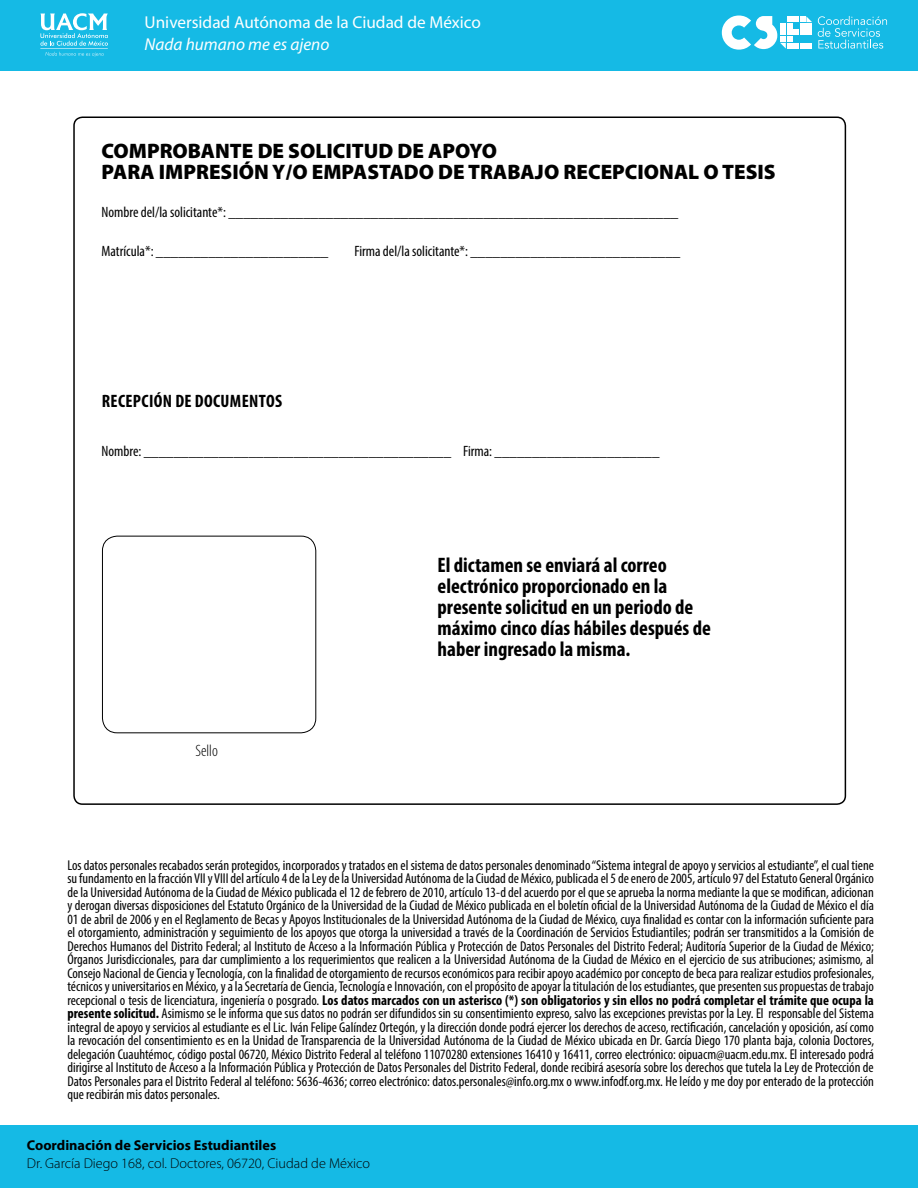
<style>
.page{position:relative;width:918px;height:1188px;background:#fff}
.page>*{position:absolute;margin:0;border:0;box-sizing:border-box;transform-origin:0 0}
.t1{font:700 condensed 21px/21px "Myriad Pro";color:#000}
.t2{font:900 21px/21px "Myriad Pro";color:#000}
.t3{font:700 condensed 18px "Myriad Pro";letter-spacing:.02em;color:#000}
.t4{font:17.25px "Myriad Pro";color:#fff}
.t5{font:italic 17.25px "Myriad Pro";color:#fff}
.t6{font:300 condensed 16.5px "Myriad Pro";color:#000}
.t7{font:condensed 15px "Myriad Pro";color:#000}
.t8{font:condensed 14.25px/13.5px "Myriad Pro";color:#000;text-align:justify}
.t9{font:300 14.25px "Myriad Pro";color:#000}
.t10{font:700 14.25px "Myriad Pro";color:#000}
.s1{font-weight:700}
</style>
<div class="page">
<div style="left:0;top:1125px;width:918px;height:63px;background:#15bae5"></div>
<div style="left:0;top:0;width:918px;height:70px;background:#15bae5"></div>
<svg style="left:722px;top:16px;width:90px;height:34px"></svg>
<svg style="left:818px;top:16px;width:69px;height:33px"></svg>
<svg style="left:45px;top:52px;width:59px;height:5px"></svg>
<svg style="left:40px;top:13px;width:68px;height:33px"></svg>
<hr style="left:40px;top:48px;width:68px;height:1px;background:#fff">
<div style="left:102px;top:536px;width:214px;height:197px;border:1px solid #000;border-radius:15px"></div>
<p class="t4" style="left:145px;top:12px;width:338px">Universidad Autónoma de la Ciudad de México</p>
<p class="t5" style="left:145px;top:34px;width:186px">Nada humano me es ajeno</p>
<h1 class="t2" style="left:102px;top:140px;width:676px">COMPROBANTE DE SOLICITUD DE APOYO<br>PARA IMPRESIÓN Y/O EMPASTADO DE TRABAJO RECEPCIONAL O TESIS</h1>
<p class="t7" style="left:102px;top:203px;width:578px">Nombre del/la solicitante*: ____________________________________________________________</p>
<p class="t7" style="left:102px;top:242px;width:228px">Matrícula*: _______________________</p>
<p class="t7" style="left:354px;top:242px;width:328px">Firma del/la solicitante*: ____________________________</p>
<p class="t3" style="left:102px;top:390px;width:182px">RECEPCIÓN DE DOCUMENTOS</p>
<p class="t7" style="left:102px;top:442px;width:559px">Nombre: _________________________________________ Firma: ______________________</p>
<p class="t6" style="left:195px;top:740px;width:24px">Sello</p>
<h1 class="t1" style="left:438px;top:554px;width:275px">El dictamen se enviará al correo electrónico proporcionado en la presente solicitud en un periodo de máximo cinco días hábiles después de haber ingresado la misma.</h1>
<p class="t8" style="left:67px;top:858px;width:808px">Los datos personales recabados serán protegidos, incorporados y tratados en el sistema de datos personales denominado “Sistema integral de apoyo y servicios al estudiante”, el cual tiene su fundamento en la fracción VII y VIII del artículo 4 de la Ley de la Universidad Autónoma de la Ciudad de México, publicada el 5 de enero de 2005, artículo 97 del Estatuto General Orgánico de la Universidad Autónoma de la Ciudad de México publicada el 12 de febrero de 2010, artículo 13-d del acuerdo por el que se aprueba la norma mediante la que se modifican, adicionan y derogan diversas disposiciones del Estatuto Orgánico de la Universidad de la Ciudad de México publicada en el boletín oficial de la Universidad Autónoma de la Ciudad de México el día 01 de abril de 2006 y en el Reglamento de Becas y Apoyos Institucionales de la Universidad Autónoma de la Ciudad de México, cuya finalidad es contar con la información suficiente para el otorgamiento, administración y seguimiento de los apoyos que otorga la universidad a través de la Coordinación de Servicios Estudiantiles; podrán ser transmitidos a la Comisión de Derechos Humanos del Distrito Federal; al Instituto de Acceso a la Información Pública y Protección de Datos Personales del Distrito Federal; Auditoría Superior de la Ciudad de México; Órganos Jurisdiccionales, para dar cumplimiento a los requerimientos que realicen a la Universidad Autónoma de la Ciudad de México en el ejercicio de sus atribuciones; asimismo, al Consejo Nacional de Ciencia y Tecnología, con la finalidad de otorgamiento de recursos económicos para recibir apoyo académico por concepto de beca para realizar estudios profesionales, técnicos y universitarios en México, y a la Secretaría de Ciencia, Tecnología e Innovación, con el propósito de apoyar la titulación de los estudiantes, que presenten sus propuestas de trabajo recepcional o tesis de licenciatura, ingeniería o posgrado. <span class="s1">Los datos marcados con un asterisco (*) son obligatorios y sin ellos no podrá completar el trámite que ocupa la presente solicitud.</span> Asimismo se le informa que sus datos no podrán ser difundidos sin su consentimiento expreso, salvo las excepciones previstas por la Ley. El responsable del Sistema integral de apoyo y servicios al estudiante es el Lic. Iván Felipe Galíndez Ortegón, y la dirección donde podrá ejercer los derechos de acceso, rectificación, cancelación y oposición, así como la revocación del consentimiento es en la Unidad de Transparencia de la Universidad Autónoma de la Ciudad de México ubicada en Dr. García Diego 170 planta baja, colonia Doctores, delegación Cuauhtémoc, código postal 06720, México Distrito Federal al teléfono 11070280 extensiones 16410 y 16411, correo electrónico: oipuacm@uacm.edu.mx. El interesado podrá dirigirse al Instituto de Acceso a la Información Pública y Protección de Datos Personales del Distrito Federal, donde recibirá asesoría sobre los derechos que tutela la Ley de Protección de Datos Personales para el Distrito Federal al teléfono: 5636-4636; correo electrónico: datos.personales@info.org.mx o www.infodf.org.mx. He leído y me doy por enterado de la protección que recibirán mis datos personales.</p>
<p class="t10" style="left:27px;top:1136px;width:251px">Coordinación de Servicios Estudiantiles</p>
<p class="t9" style="left:27px;top:1155px;width:345px">Dr. García Diego 168, col. Doctores, 06720, Ciudad de México</p>
</div>
